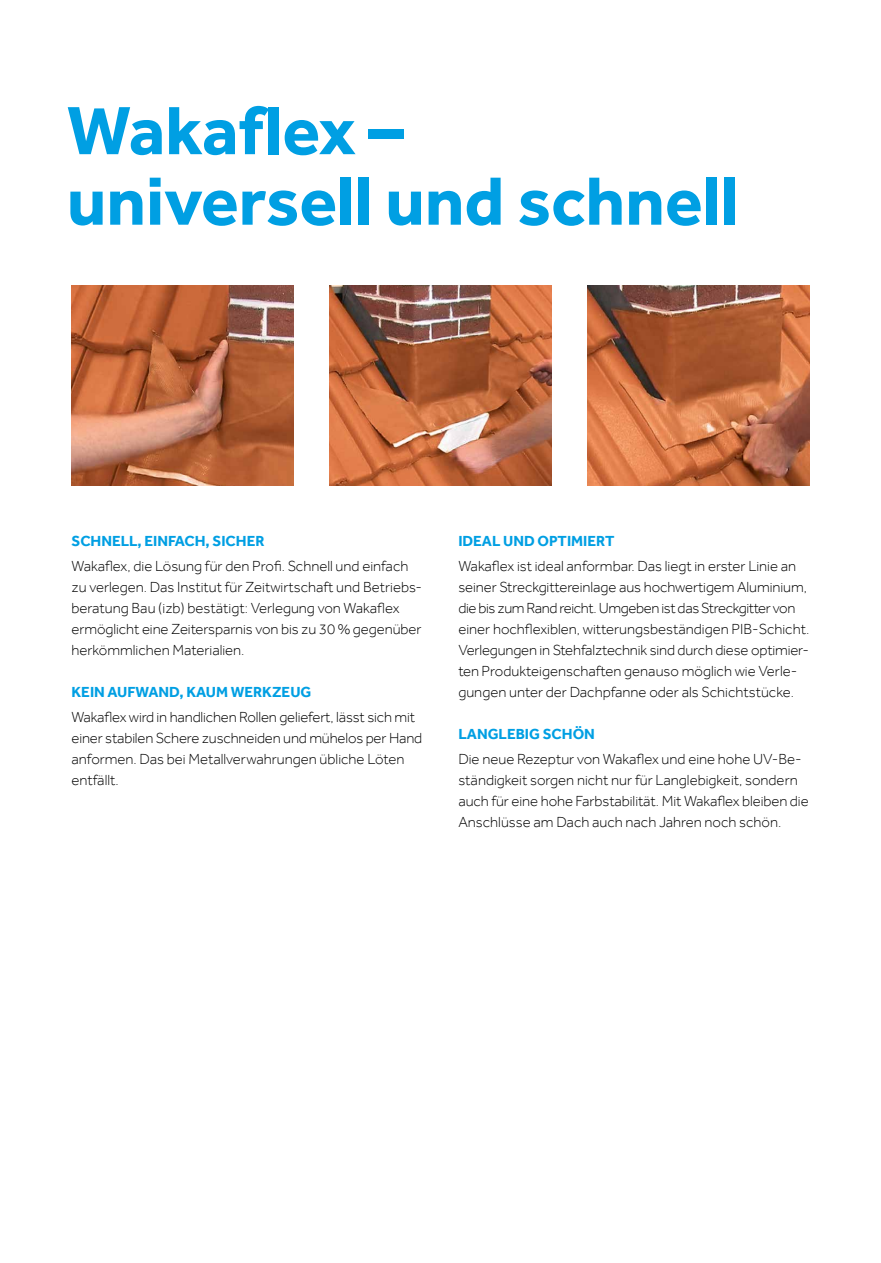
<style>
.page{position:relative;width:881px;height:1263px;background:#fff}
.page>*{position:absolute;margin:0;border:0;box-sizing:border-box;transform-origin:0 0}
.t1{font:700 70.5px/70.5px "Effra";color:#009fe3}
.t2{font:300 15px/21px "Effra";color:#000}
.t3{font:700 15px "Effra";color:#009fe3}
</style>
<div class="page">
<img style="left:71px;top:286px;width:222px;height:200px">
<img style="left:329px;top:286px;width:222px;height:200px">
<img style="left:587px;top:286px;width:222px;height:200px">
<h1 class="t1" style="left:67px;top:95px;width:672px">Wakaflex –<br>universell und schnell</h1>
<p class="t3" style="left:71px;top:532px;width:194px">SCHNELL, EINFACH, SICHER</p>
<p class="t2" style="left:71px;top:555px;width:352px">Wakaflex, die Lösung für den Profi. Schnell und einfach zu verlegen. Das Institut für Zeitwirtschaft und Betriebs&shy;beratung Bau (izb) bestätigt: Verlegung von Wakaflex ermöglicht eine Zeitersparnis von bis zu 30 % gegenüber herkömmlichen Materialien.</p>
<p class="t3" style="left:71px;top:683px;width:241px">KEIN AUFWAND, KAUM WERKZEUG</p>
<p class="t2" style="left:71px;top:707px;width:352px">Wakaflex wird in handlichen Rollen geliefert, lässt sich mit einer stabilen Schere zuschneiden und mühelos per Hand anformen. Das bei Metallverwahrungen übliche Löten entfällt.</p>
<p class="t3" style="left:458px;top:532px;width:157px">IDEAL UND OPTIMIERT</p>
<p class="t2" style="left:458px;top:555px;width:352px">Wakaflex ist ideal anformbar. Das liegt in erster Linie an seiner Streckgittereinlage aus hochwertigem Aluminium, die bis zum Rand reicht. Umgeben ist das Streckgitter von einer hochflexiblen, witterungsbeständigen PIB-Schicht.<br>Verlegungen in Stehfalztechnik sind durch diese optimier&shy;ten Produkteigenschaften genauso möglich wie Verle&shy;gungen unter der Dachpfanne oder als Schichtstücke.</p>
<p class="t3" style="left:458px;top:725px;width:138px">LANGLEBIG SCHÖN</p>
<p class="t2" style="left:458px;top:749px;width:351px">Die neue Rezeptur von Wakaflex und eine hohe UV-Be&shy;ständigkeit sorgen nicht nur für Langlebigkeit, sondern auch für eine hohe Farbstabilität. Mit Wakaflex bleiben die Anschlüsse am Dach auch nach Jahren noch schön.</p>
</div>
